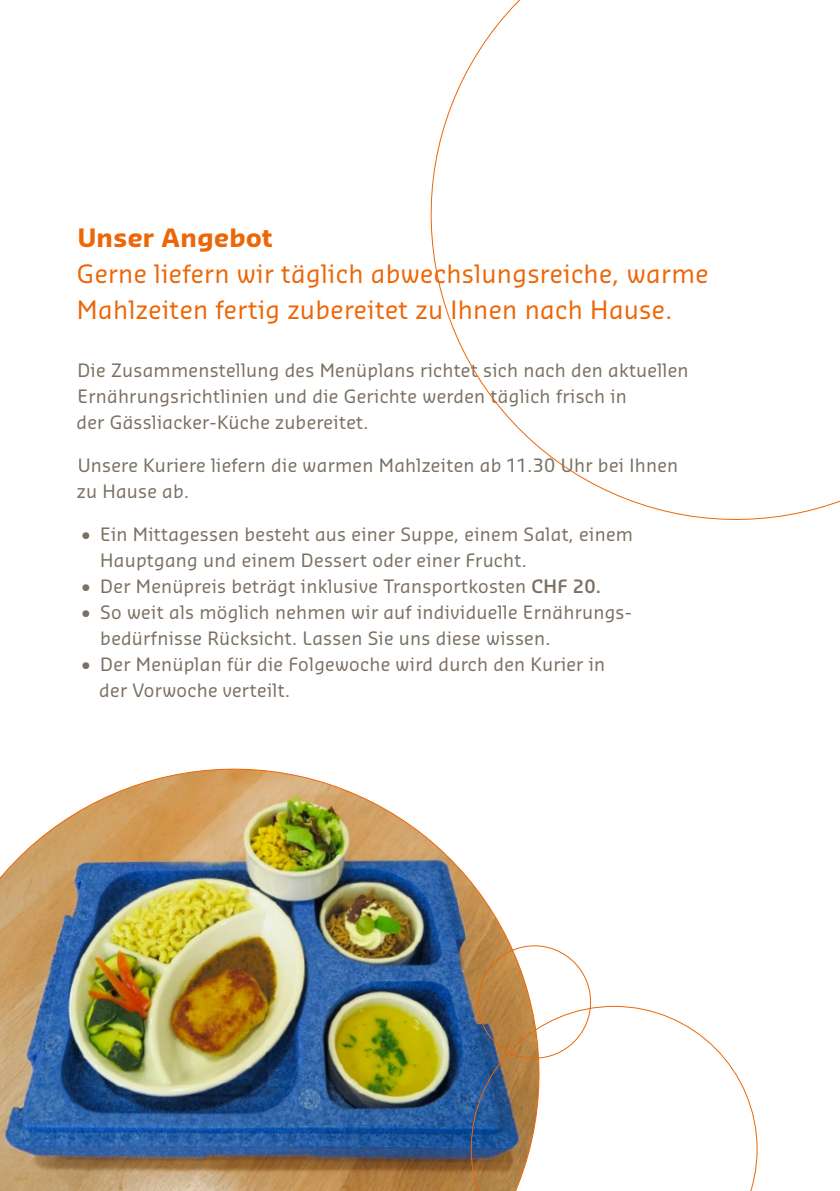
<style>
.page{position:relative;width:840px;height:1191px;background:#fff}
.page>*{position:absolute;margin:0;border:0;box-sizing:border-box;transform-origin:0 0}
.t1{font:24.6px/36px "Sansa Pro";letter-spacing:.015em;color:#ec6708}
.t2{font:700 24.6px "Sansa Pro";letter-spacing:.015em;color:#ec6708}
.t3{font:18px/26px "Sansa Pro";letter-spacing:.015em;color:#7b7063}
.s1{font-weight:600}
</style>
<div class="page">
<svg style="left:430px;top:0;width:409px;height:520px"></svg>
<img style="left:0;top:768px;width:581px;height:423px">
<svg style="left:470px;top:1006px;width:286px;height:185px"></svg>
<h1 class="t2" style="left:78px;top:221px;width:196px">Unser Angebot</h1>
<h1 class="t1" style="left:77px;top:255px;width:632px">Gerne liefern wir täglich abwechslungsreiche, warme<br>Mahlzeiten fertig zubereitet zu Ihnen nach Hause.</h1>
<p class="t3" style="left:77px;top:357px;width:613px">Die Zusammenstellung des Menüplans richtet sich nach den aktuellen<br>Ernährungsrichtlinien und die Gerichte werden täglich frisch in<br>der Gässliacker-Küche zubereitet.</p>
<p class="t3" style="left:77px;top:452px;width:602px">Unsere Kuriere liefern die warmen Mahlzeiten ab 11.30 Uhr bei Ihnen zu Hause ab.</p>
<p class="t3" style="left:100px;top:521px;width:534px;text-indent:-19px">• Ein Mittagessen besteht aus einer Suppe, einem Salat, einem<br>Hauptgang und einem Dessert oder einer Frucht.</p>
<p class="t3" style="left:81px;top:573px;width:521px">• Der Menüpreis beträgt inklusive Transportkosten <span class="s1">CHF 20.</span></p>
<p class="t3" style="left:100px;top:599px;width:533px;text-indent:-19px">• So weit als möglich nehmen wir auf individuelle Ernährungs&shy;bedürfnisse Rücksicht. Lassen Sie uns diese wissen.</p>
<p class="t3" style="left:99px;top:651px;width:507px;text-indent:-18px">• Der Menüplan für die Folgewoche wird durch den Kurier in der Vorwoche verteilt.</p>
</div>
